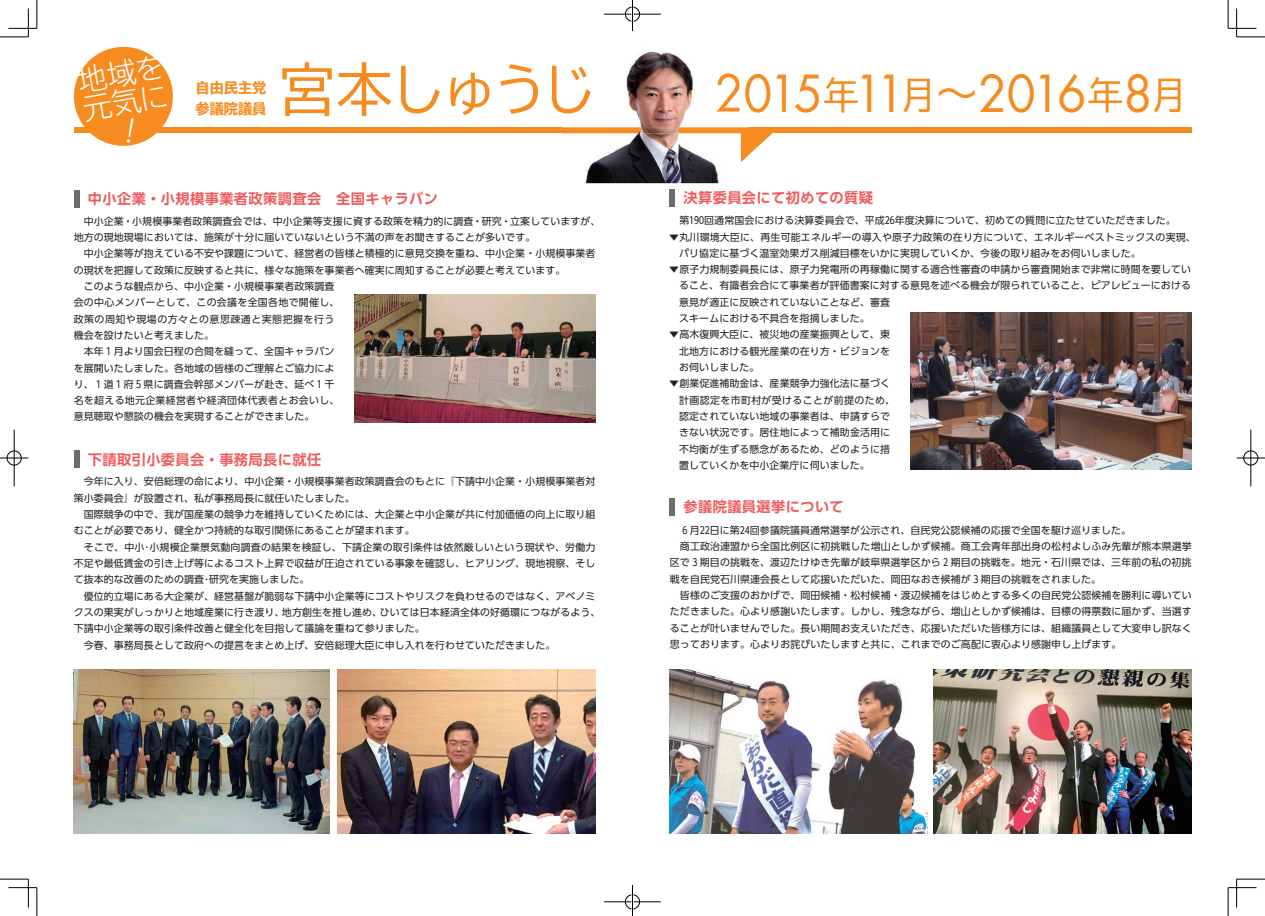
<style>
.page{position:relative;width:1265px;height:916px;background:#fff}
.page>*{position:absolute;margin:0;border:0;box-sizing:border-box;transform-origin:0 0}
.t1{font:56.7px "TBUD Go Std";letter-spacing:-.075em;color:#f68b1f}
.t2{font:49.6px "Futura";letter-spacing:-.075em;color:#f68b1f;scale:.95 1}
.t3{font:300 29.2px/29.2px "TBUD Go Std Super";color:#fff}
.t4{font:700 14.2px "UD Shin Go Pro De";letter-spacing:.03em;color:#f0595b}
.t5{font:700 expanded 14.2px "TBUD Go Std";color:#f68b1f}
.t6{font:9.9px/16.3px "UD Shin Go Pro";letter-spacing:.01em;color:#231f20}
.s1{font-family:"TBUD Go Std";font-size:37.2px}
.s2{font-family:"TBUD Go Std"}
</style>
<div class="page">
<svg style="left:177px;top:79px;width:1015px;height:105px"></svg>
<div style="left:74px;top:128px;width:1117px;height:5px;background:#f68b1f"></div>
<svg style="left:748px;top:133px;width:25px;height:29px"></svg>
<img style="left:562px;top:51px;width:186px;height:132px">
<img style="left:562px;top:128px;width:186px;height:5px">
<img style="left:562px;top:62px;width:28px;height:54px">
<img style="left:716px;top:73px;width:32px;height:39px">
<img style="left:740px;top:131px;width:8px;height:31px">
<div style="left:74px;top:190px;width:5px;height:17px;background:#6c6d70"></div>
<div style="left:74px;top:451px;width:5px;height:17px;background:#6c6d70"></div>
<div style="left:669px;top:189px;width:6px;height:18px;background:#6c6d70"></div>
<div style="left:669px;top:498px;width:6px;height:18px;background:#6c6d70"></div>
<img style="left:337px;top:669px;width:258px;height:164px">
<img style="left:354px;top:295px;width:241px;height:127px">
<img style="left:74px;top:670px;width:255px;height:163px">
<img style="left:910px;top:312px;width:281px;height:158px">
<img style="left:669px;top:669px;width:258px;height:164px">
<img style="left:933px;top:669px;width:258px;height:164px">
<svg style="left:0;top:0;width:38px;height:38px"></svg>
<svg style="left:0;top:878px;width:38px;height:38px"></svg>
<svg style="left:1227px;top:0;width:37px;height:38px"></svg>
<svg style="left:1227px;top:878px;width:37px;height:38px"></svg>
<div style="left:624px;top:6px;width:16px;height:16px;border:1px solid #fff;border-radius:50%"></div>
<hr style="left:604px;top:13px;width:56px;height:2px;background:#fff">
<div style="left:625px;top:7px;width:14px;height:14px;border:1px solid #000;border-radius:50%"></div>
<hr style="left:604px;top:14px;width:56px;height:1px;background:#000">
<div style="left:624px;top:894px;width:16px;height:15px;border:1px solid #fff;border-radius:50%"></div>
<div style="left:625px;top:894px;width:14px;height:15px;border:1px solid #000;border-radius:50%"></div>
<hr style="left:604px;top:901px;width:56px;height:1px;background:#000">
<div style="left:6px;top:450px;width:16px;height:16px;border:1px solid #fff;border-radius:50%"></div>
<hr style="left:0;top:457px;width:28px;height:2px;background:#fff">
<hr style="left:13px;top:429px;width:2px;height:57px;background:#fff">
<div style="left:7px;top:451px;width:14px;height:14px;border:1px solid #000;border-radius:50%"></div>
<svg style="left:0;top:458px;width:28px;height:1px"></svg>
<hr style="left:14px;top:429px;width:1px;height:57px;background:#000">
<div style="left:1242px;top:450px;width:16px;height:16px;border:1px solid #fff;border-radius:50%"></div>
<hr style="left:1236px;top:457px;width:28px;height:2px;background:#fff">
<hr style="left:1249px;top:429px;width:2px;height:57px;background:#fff">
<div style="left:1243px;top:451px;width:14px;height:14px;border:1px solid #000;border-radius:50%"></div>
<svg style="left:1236px;top:458px;width:28px;height:1px"></svg>
<hr style="left:1250px;top:429px;width:1px;height:57px;background:#000">
<hr style="left:631px;top:3px;width:2px;height:28px;background:#fff">
<hr style="left:631px;top:885px;width:2px;height:28px;background:#fff">
<svg style="left:632px;top:0;width:1px;height:31px"></svg>
<svg style="left:632px;top:885px;width:1px;height:31px"></svg>
<svg style="left:73px;top:46px;width:104px;height:100px"></svg>
<h3 class="t3" style="left:75px;top:66px;width:88px;rotate:-10deg">地域を元気に</h3>
<h3 class="t5" style="left:195px;top:80px;width:72px">自由民主党</h3>
<h3 class="t5" style="left:195px;top:101px;width:72px">参議院議員</h3>
<h1 class="t1" style="left:279px;top:43px;width:320px">宮本しゅうじ</h1>
<h3 class="t4" style="left:88px;top:187px;width:351px">中小企業・小規模事業者政策調査会　全国キャラバン</h3>
<p class="t6" style="left:74px;top:212px;width:528px">　中小企業・小規模事業者政策調査会では、中小企業等支援に資する政策を精力的に調査・研究・立案していますが、地方の現地現場においては、施策が十分に届いていないという不満の声をお聞きすることが多いです。<br>　中小企業等が抱えている不安や課題について、経営者の皆様と積極的に意見交換を重ね、中小企業・小規模事業者の現状を把握して政策に反映すると共に、様々な施策を事業者へ確実に周知することが必要と考えています。<br>　このような観点から、中小企業・小規模事業者政策調査<br>会の中心メンバーとして、この会議を全国各地で開催し、<br>政策の周知や現場の方々との意思疎通と実態把握を行う<br>機会を設けたいと考えました。<br>　本年 1 月より国会日程の合間を縫って、全国キャラバン<br>を展開いたしました。各地域の皆様のご理解とご協力によ<br>り、 1 道 1 府 5 県に調査会幹部メンバーが赴き、延べ 1 千<br>名を超える地元企業経営者や経済団体代表者とお会いし、<br>意見聴取や懇談の機会を実現することができました。</p>
<h3 class="t4" style="left:88px;top:447px;width:235px">下請取引小委員会・事務局長に就任</h3>
<p class="t6" style="left:74px;top:473px;width:528px">　今年に入り、安倍総理の命により、中小企業・小規模事業者政策調査会のもとに『下請中小企業・小規模事業者対策小委員会』が設置され、私が事務局長に就任いたしました。<br>　国際競争の中で、我が国産業の競争力を維持していくためには、大企業と中小企業が共に付加価値の向上に取り組むことが必要であり、健全かつ持続的な取引関係にあることが望まれます。<br>　そこで、中小･小規模企業景気動向調査の結果を検証し、下請企業の取引条件は依然厳しいという現状や、労働力不足や最低賃金の引き上げ等によるコスト上昇で収益が圧迫されている事象を確認し、ヒアリング、現地視察、そして抜本的な改善のための調査･研究を実施しました。<br>　優位的立場にある大企業が、経営基盤が脆弱な下請中小企業等にコストやリスクを負わせるのではなく、アベノミクスの果実がしっかりと地域産業に行き渡り、地方創生を推し進め、ひいては日本経済全体の好循環につながるよう、下請中小企業等の取引条件改善と健全化を目指して議論を重ねて参りました。<br>　今春、事務局長として政府への提言をまとめ上げ、安倍総理大臣に申し入れを行わせていただきました。</p>
<h2 class="t2" style="left:714px;top:59px;width:498px">2015<span class="s1">年</span>11<span class="s1">月</span><span class="s2">～</span>2016<span class="s1">年</span>8<span class="s1">月</span></h2>
<h3 class="t4" style="left:683px;top:186px;width:191px">決算委員会にて初めての質疑</h3>
<p class="t6" style="left:669px;top:212px;width:508px">　第190回通常国会における決算委員会で、平成26年度決算について、初めての質問に立たせていただきました。</p>
<p class="t6" style="left:679px;top:228px;width:518px;text-indent:-10px">▼丸川環境大臣に、再生可能エネルギーの導入や原子力政策の在り方について、エネルギーベストミックスの実現、パリ協定に基づく温室効果ガス削減目標をいかに実現していくか、今後の取り組みをお伺いしました。</p>
<p class="t6" style="left:679px;top:261px;width:513px;text-indent:-10px">▼原子力規制委員長には、原子力発電所の再稼働に関する適合性審査の申請から審査開始まで非常に時間を要していること、有識者会合にて事業者が評価書案に対する意見を述べる機会が限られていること、ピアレビューにおける意見が適正に反映されていないことなど、審査<br>スキームにおける不具合を指摘しました。</p>
<p class="t6" style="left:679px;top:326px;width:212px;text-align:justify;text-indent:-10px">▼高木復興大臣に、被災地の産業振興として、東北地方における観光産業の在り方・ビジョンをお伺いしました。</p>
<p class="t6" style="left:679px;top:375px;width:217px;text-indent:-10px">▼創業促進補助金は、産業競争力強化法に基づく計画認定を市町村が受けることが前提のため、認定されていない地域の事業者は、申請すらできない状況です。居住地によって補助金活用に不均衡が生ずる懸念があるため、どのように措置していくかを中小企業庁に伺いました。</p>
<h3 class="t4" style="left:683px;top:495px;width:162px">参議院議員選挙について</h3>
<p class="t6" style="left:670px;top:521px;width:523px;text-indent:12px">6 月22日に第24回参議院議員通常選挙が公示され、自民党公認候補の応援で全国を駆け巡りました。<br>　商工政治連盟から全国比例区に初挑戦した増山としかず候補。商工会青年部出身の松村よしふみ先輩が熊本県選挙区で 3 期目の挑戦を、渡辺たけゆき先輩が岐阜県選挙区から 2 期目の挑戦を。地元・石川県では、三年前の私の初挑戦を自民党石川県連会長として応援いただいた、岡田なおき候補が 3 期目の挑戦をされました。<br>　皆様のご支援のおかげで、岡田候補・松村候補・渡辺候補をはじめとする多くの自民党公認候補を勝利に導いていただきました。心より感謝いたします。しかし、残念ながら、増山としかず候補は、目標の得票数に届かず、当選することが叶いませんでした。長い期間お支えいただき、応援いただいた皆様方には、組織議員として大変申し訳なく思っております。心よりお詫びいたしますと共に、これまでのご高配に衷心より感謝申し上げます。</p>
</div>
